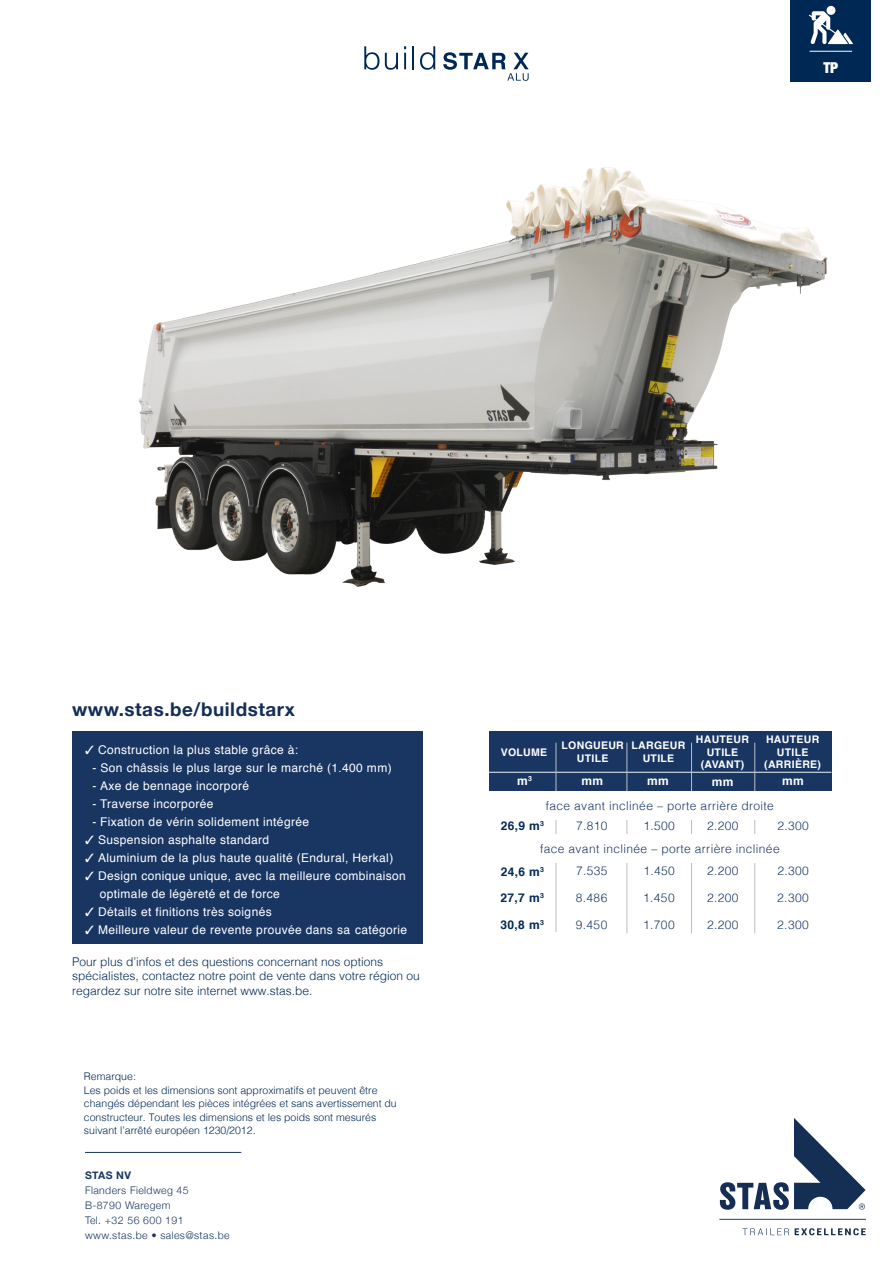
<style>
.page{position:relative;width:893px;height:1263px;background:#fff}
.page>*{position:absolute;margin:0;border:0;box-sizing:border-box;transform-origin:0 0}
.t1{font:700 18.75px "Helvetica Neue";letter-spacing:.03em;color:#142e54}
.t2{font:900 condensed 15px "Helvetica Neue";color:#fff}
.t3{font:12px "Helvetica";letter-spacing:.03em;color:#fff}
.t4{font:300 12px "Helvetica";letter-spacing:.03em;color:#193663}
.t5{font:300 12px/14.4px "Helvetica";color:#002855}
.t6{font:700 12px "Helvetica";letter-spacing:.03em;color:#002855}
.t7{font:700 12px "Helvetica";letter-spacing:.03em;color:#fff}
.t8{font:300 10.5px/13.5px "Helvetica";color:#002855}
.t9{font:700 10.5px/12.6px "Helvetica";letter-spacing:.03em;color:#fff;text-align:center}
.t10{font:300 10.5px "Helvetica Neue";letter-spacing:.04em;color:#193663}
.t11{font:700 10.5px "Helvetica Neue";letter-spacing:.04em;color:#193663}
</style>
<div class="page">
<div style="left:72px;top:731px;width:351px;height:213px;background:#193663"></div>
<img style="left:138px;top:46px;width:733px;height:541px">
<div style="left:489px;top:731px;width:342px;height:60px;background:#193663"></div>
<hr style="left:488px;top:772px;width:343px;height:1px;background:#eef4f2">
<hr style="left:556px;top:743px;width:1px;height:189px;background:#bcbdc0">
<hr style="left:626px;top:743px;width:1px;height:190px;background:#bcbdc0">
<hr style="left:691px;top:743px;width:1px;height:190px;background:#bcbdc0">
<hr style="left:754px;top:743px;width:1px;height:190px;background:#bcbdc0">
<div style="left:488px;top:791px;width:343px;height:29px;background:#fff"></div>
<div style="left:488px;top:834px;width:343px;height:28px;background:#fff"></div>
<svg style="left:720px;top:1118px;width:145px;height:92px"></svg>
<svg style="left:742px;top:1228px;width:124px;height:7px"></svg>
<hr style="left:719px;top:1219px;width:147px;height:1px;background:#0e4679">
<hr style="left:85px;top:1152px;width:156px;height:1px;background:#193663">
<svg style="left:364px;top:46px;width:15px;height:24px"></svg>
<svg style="left:385px;top:53px;width:13px;height:17px"></svg>
<svg style="left:404px;top:46px;width:2px;height:23px"></svg>
<hr style="left:412px;top:46px;width:2px;height:23px;background:#002855">
<svg style="left:420px;top:46px;width:15px;height:24px"></svg>
<svg style="left:443px;top:52px;width:86px;height:29px"></svg>
<div style="left:790px;top:0;width:81px;height:81px;background:#002855"></div>
<hr style="left:810px;top:51px;width:42px;height:1px;background:#fff">
<div style="left:826px;top:6px;width:9px;height:9px;background:#fff;border-radius:50%"></div>
<svg style="left:809px;top:11px;width:44px;height:33px"></svg>
<p class="t2" style="left:823px;top:55px;width:16px">TP</p>
<p class="t1" style="left:72px;top:694px;width:224px">www.stas.be/buildstarx</p>
<p class="t3" style="left:85px;top:741px;width:215px">✓ Construction la plus stable grâce à:</p>
<p class="t3" style="left:93px;top:759px;width:301px">- Son châssis le plus large sur le marché (1.400 mm)</p>
<p class="t3" style="left:93px;top:777px;width:158px">- Axe de bennage incorporé</p>
<p class="t3" style="left:93px;top:795px;width:122px">- Traverse incorporée</p>
<p class="t3" style="left:93px;top:813px;width:218px">- Fixation de vérin solidement intégrée</p>
<p class="t3" style="left:85px;top:831px;width:186px">✓ Suspension asphalte standard</p>
<p class="t3" style="left:85px;top:849px;width:310px">✓ Aluminium de la plus haute qualité (Endural, Herkal)</p>
<p class="t3" style="left:85px;top:867px;width:322px">✓ Design conique unique, avec la meilleure combinaison</p>
<p class="t3" style="left:100px;top:885px;width:181px">optimale de légèreté et de force</p>
<p class="t3" style="left:85px;top:903px;width:188px">✓ Détails et finitions très soignés</p>
<p class="t3" style="left:85px;top:921px;width:324px">✓ Meilleure valeur de revente prouvée dans sa catégorie</p>
<p class="t5" style="left:72px;top:953px;width:349px">Pour plus d’infos et des questions concernant nos options spécialistes, contactez notre point de vente dans votre région ou regardez sur notre site internet www.stas.be.</p>
<p class="t8" style="left:84px;top:1069px;width:53px">Remarque:</p>
<p class="t8" style="left:84px;top:1082px;width:295px">Les poids et les dimensions sont approximatifs et peuvent être</p>
<p class="t8" style="left:84px;top:1096px;width:314px">changés dépendant les pièces intégrées et sans avertissement du constructeur. Toutes les dimensions et les poids sont mesurés</p>
<p class="t8" style="left:84px;top:1123px;width:173px">suivant l’arrêté européen 1230/2012.</p>
<p class="t11" style="left:85px;top:1166px;width:47px">STAS NV</p>
<p class="t10" style="left:85px;top:1181px;width:105px">Flanders Fieldweg 45</p>
<p class="t10" style="left:85px;top:1196px;width:87px">B-8790 Waregem</p>
<p class="t10" style="left:85px;top:1211px;width:100px">Tel. +32 56 600 191</p>
<p class="t10" style="left:85px;top:1226px;width:146px">www.stas.be • sales@stas.be</p>
<p class="t9" style="left:696px;top:733px;width:55px">HAUTEUR<br>UTILE (AVANT)</p>
<p class="t9" style="left:766px;top:733px;width:55px">HAUTEUR<br>UTILE</p>
<p class="t9" style="left:501px;top:746px;width:48px">VOLUME</p>
<p class="t9" style="left:562px;top:740px;width:64px">LONGUEUR<br>UTILE</p>
<p class="t7" style="left:517px;top:771px;width:16px">m<sup>3</sup></p>
<p class="t7" style="left:581px;top:771px;width:23px">mm</p>
<p class="t7" style="left:647px;top:771px;width:23px">mm</p>
<p class="t7" style="left:712px;top:772px;width:23px">mm</p>
<p class="t7" style="left:782px;top:771px;width:23px">mm</p>
<p class="t6" style="left:501px;top:816px;width:45px">26,9 m<sup>3</sup></p>
<p class="t9" style="left:632px;top:740px;width:55px">LARGEUR<br>UTILE</p>
<p class="t9" style="left:764px;top:758px;width:58px">(ARRIÈRE)</p>
<p class="t4" style="left:546px;top:795px;width:230px">face avant inclinée – porte arrière droite</p>
<p class="t4" style="left:540px;top:838px;width:241px">face avant inclinée – porte arrière inclinée</p>
<p class="t4" style="left:576px;top:815px;width:33px">7.810</p>
<p class="t4" style="left:643px;top:815px;width:33px">1.500</p>
<p class="t4" style="left:707px;top:815px;width:33px">2.200</p>
<p class="t4" style="left:777px;top:815px;width:33px">2.300</p>
<p class="t6" style="left:501px;top:862px;width:45px">24,6 m<sup>3</sup></p>
<p class="t4" style="left:576px;top:861px;width:33px">7.535</p>
<p class="t4" style="left:643px;top:861px;width:33px">1.450</p>
<p class="t4" style="left:707px;top:861px;width:33px">2.200</p>
<p class="t4" style="left:777px;top:861px;width:33px">2.300</p>
<p class="t6" style="left:500px;top:888px;width:45px">27,7 m<sup>3</sup></p>
<p class="t4" style="left:576px;top:888px;width:33px">8.486</p>
<p class="t4" style="left:643px;top:888px;width:33px">1.450</p>
<p class="t4" style="left:707px;top:888px;width:33px">2.200</p>
<p class="t4" style="left:777px;top:888px;width:33px">2.300</p>
<p class="t6" style="left:500px;top:915px;width:45px">30,8 m<sup>3</sup></p>
<p class="t4" style="left:576px;top:915px;width:33px">9.450</p>
<p class="t4" style="left:643px;top:915px;width:33px">1.700</p>
<p class="t4" style="left:707px;top:915px;width:33px">2.200</p>
<p class="t4" style="left:777px;top:915px;width:33px">2.300</p>
</div>
